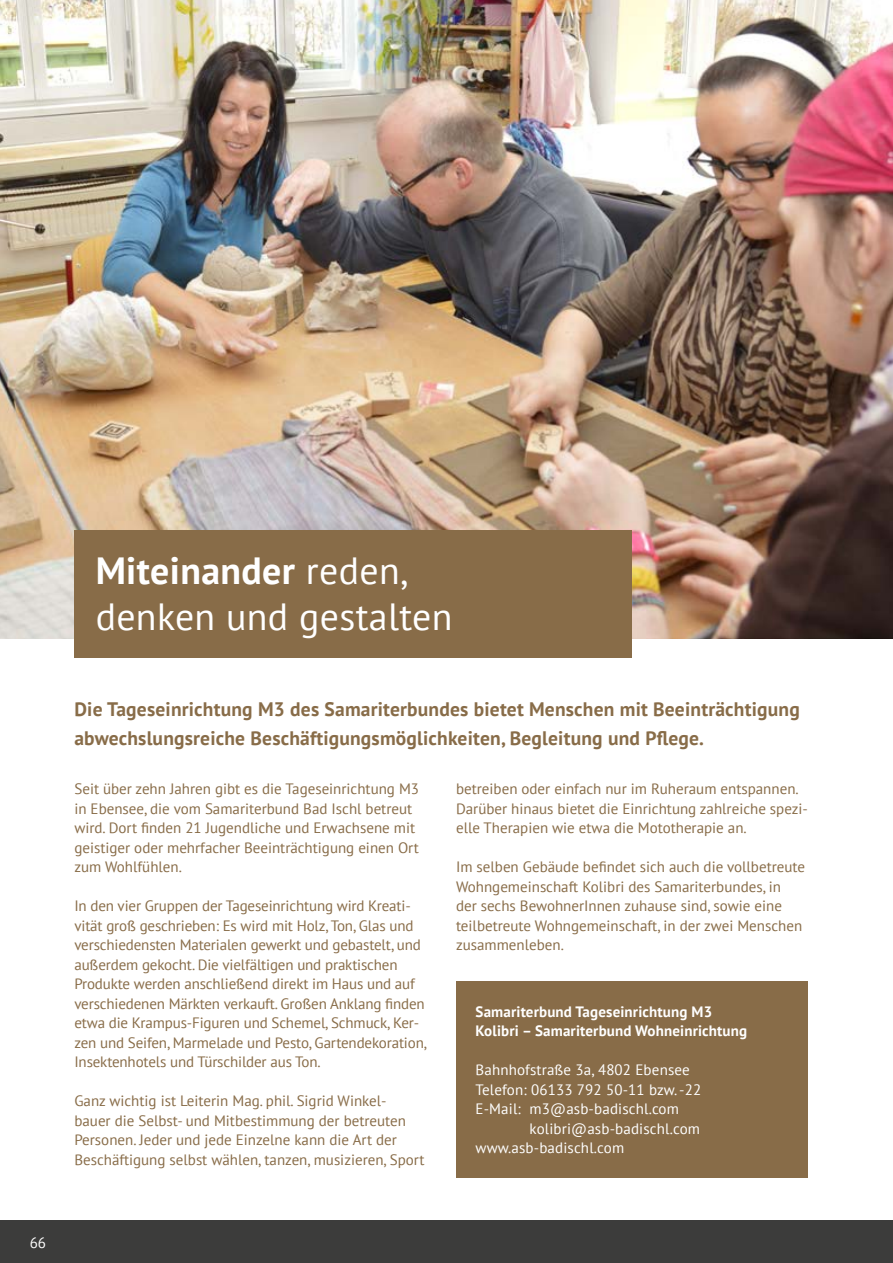
<style>
.page{position:relative;width:893px;height:1263px;background:#fff}
.page>*{position:absolute;margin:0;border:0;box-sizing:border-box;transform-origin:0 0}
._2015_Ü2{font:37.8px/45.3px "PT Sans";letter-spacing:.01em;color:#fff}
._2015_Einführungstex{font:700 19.5px/29.2px "PT Sans";letter-spacing:.01em;color:#886c48}
._2015_Fließtext{font:15px/19.5px "PT Sans";color:#886c48}
._2015_Fließtext_Weiß{font:15px "PT Sans";letter-spacing:.01em;color:#fff}
._2015_Fließtext_Weiß-2{font:700 15px/19.5px "PT Sans";letter-spacing:.01em;color:#fff}
.Seitenzahlen_linkls{font:15px "PT Sans";color:#fff}
.s1{font-weight:700}
</style>
<div class="page">
<img style="left:0;top:0;width:893px;height:638px">
<div style="left:74px;top:530px;width:558px;height:128px;background:#886c48"></div>
<div style="left:456px;top:982px;width:352px;height:196px;background:#886c48"></div>
<div style="left:0;top:1220px;width:893px;height:43px;background:#3c3c3b"></div>
<p class="Seitenzahlen_linkls" style="left:30px;top:1233px;width:18px">66</p>
<p class="_2015_Ü2" style="left:96px;top:548px;width:358px"><span class="s1">Miteinander</span> reden, denken und gestalten</p>
<p class="_2015_Einführungstex" style="left:74px;top:694px;width:727px">Die Tageseinrichtung M3 des Samariterbundes bietet Menschen mit Beeinträchtigung abwechslungsreiche Beschäftigungsmöglichkeiten, Begleitung und Pflege.</p>
<p class="_2015_Fließtext" style="left:74px;top:779px;width:346px">Seit über zehn Jahren gibt es die Tageseinrichtung M3 in Ebensee, die vom Samariterbund Bad Ischl betreut wird. Dort finden 21 Jugendliche und Erwachsene mit geistiger oder mehrfacher Beeinträchtigung einen Ort zum Wohlfühlen.</p>
<p class="_2015_Fließtext" style="left:74px;top:896px;width:354px">In den vier Gruppen der Tageseinrichtung wird Kreati&shy;vität groß geschrieben: Es wird mit Holz, Ton, Glas und verschiedensten Materialen gewerkt und gebastelt, und außerdem gekocht. Die vielfältigen und praktischen Produkte werden anschließend direkt im Haus und auf verschiedenen Märkten verkauft. Großen Anklang finden etwa die Krampus-Figuren und Schemel, Schmuck, Ker&shy;zen und Seifen, Marmelade und Pesto, Gartendekoration, Insektenhotels und Türschilder aus Ton.</p>
<p class="_2015_Fließtext" style="left:74px;top:1091px;width:352px">Ganz wichtig ist Leiterin Mag. phil. Sigrid Winkel&shy;bauer die Selbst- und Mitbestimmung der betreuten Personen. Jeder und jede Einzelne kann die Art der Beschäftigung selbst wählen, tanzen, musizieren, Sport</p>
<p class="_2015_Fließtext" style="left:456px;top:779px;width:353px">betreiben oder einfach nur im Ruheraum entspannen.<br>Darüber hinaus bietet die Einrichtung zahlreiche spezi&shy;elle Therapien wie etwa die Mototherapie an.</p>
<p class="_2015_Fließtext" style="left:456px;top:857px;width:351px">Im selben Gebäude befindet sich auch die vollbetreute Wohngemeinschaft Kolibri des Samariterbundes, in der sechs BewohnerInnen zuhause sind, sowie eine teilbetreute Wohngemeinschaft, in der zwei Menschen zusammenleben.</p>
<p class="_2015_Fließtext_Weiß-2" style="left:476px;top:1001px;width:273px">Samariterbund Tageseinrichtung M3<br>Kolibri – Samariterbund Wohneinrichtung</p>
<p class="_2015_Fließtext_Weiß" style="left:476px;top:1060px;width:216px">Bahnhofstraße 3a, 4802 Ebensee</p>
<p class="_2015_Fließtext_Weiß" style="left:476px;top:1080px;width:227px">Telefon: 06133 792 50-11 bzw. -22</p>
<p class="_2015_Fließtext_Weiß" style="left:476px;top:1099px;width:205px">E-Mail: m3@asb-badischl.com</p>
<p class="_2015_Fließtext_Weiß" style="left:530px;top:1119px;width:172px">kolibri@asb-badischl.com</p>
<p class="_2015_Fließtext_Weiß" style="left:476px;top:1138px;width:150px">www.asb-badischl.com</p>
</div>
